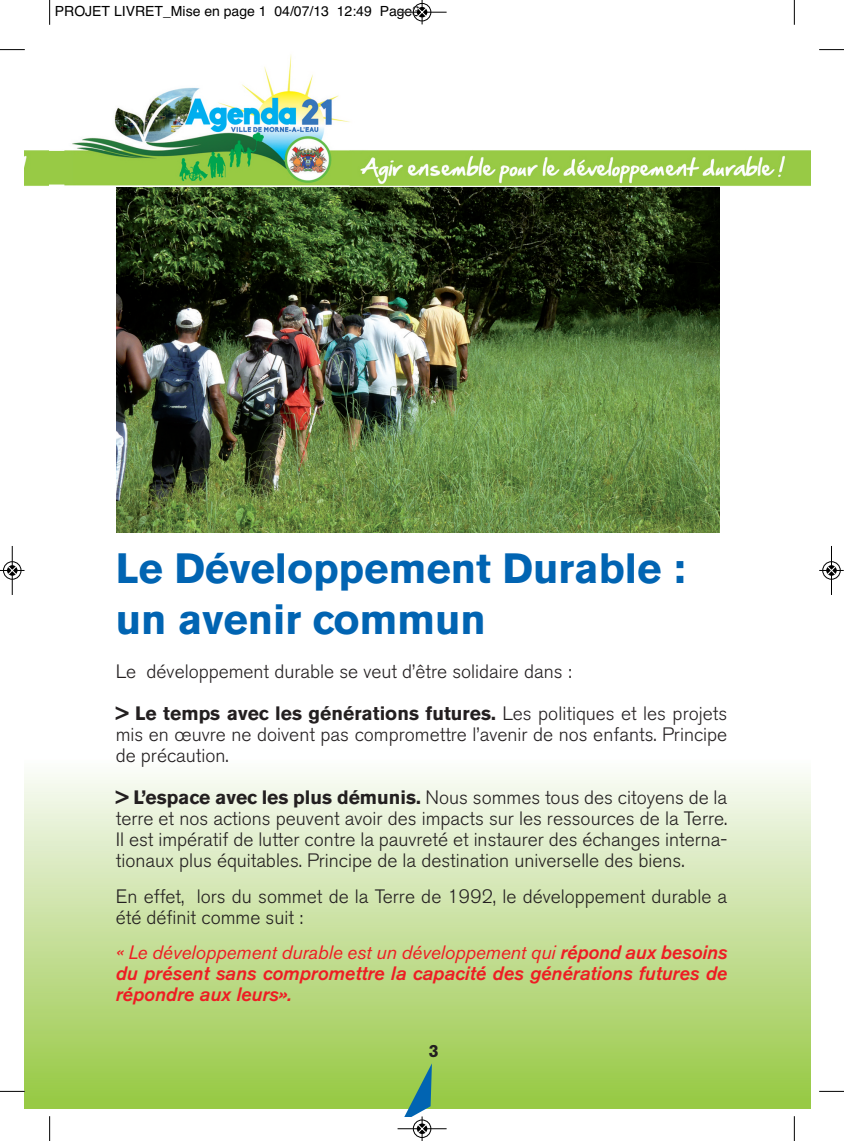
<style>
.page{position:relative;width:844px;height:1141px;background:#fff}
.page>*{position:absolute;margin:0;border:0;box-sizing:border-box;transform-origin:0 0}
.t1{font:700 42px/50.4px "Akzidenz Grotesk BE";color:#0164b2}
.t2{font:300 19.25px/21px "Akzidenz Grotesk BE";color:#231f20}
.t3{font:italic 500 19.25px/21px "Akzidenz Grotesk BE";color:#ee1d23;text-align:justify}
.t4{font:700 17.5px "Akzidenz Grotesk BE";color:#231f20}
.t5{font:14px "Helvetica";color:#000}
.s1{font-weight:700}
.s2{font-weight:400}
</style>
<div class="page">
<img style="left:25px;top:150px;width:24px;height:959px">
<img style="left:49px;top:54px;width:761px;height:1055px">
<img style="left:116px;top:187px;width:603px;height:345px">
<svg style="left:49px;top:0;width:1px;height:25px"></svg>
<svg style="left:0;top:49px;width:25px;height:1px"></svg>
<svg style="left:793px;top:0;width:1px;height:25px"></svg>
<svg style="left:819px;top:49px;width:24px;height:1px"></svg>
<svg style="left:49px;top:1116px;width:1px;height:25px"></svg>
<svg style="left:0;top:1091px;width:25px;height:1px"></svg>
<svg style="left:793px;top:1116px;width:1px;height:25px"></svg>
<svg style="left:819px;top:1091px;width:24px;height:1px"></svg>
<div style="left:412px;top:3px;width:19px;height:19px;border:1px solid #fff;border-radius:50%"></div>
<hr style="left:397px;top:12px;width:49px;height:1px;background:#000">
<div style="left:413px;top:3px;width:18px;height:18px;border:1px solid #000;border-radius:50%"></div>
<svg style="left:417px;top:0;width:9px;height:24px"></svg>
<hr style="left:397px;top:1128px;width:49px;height:1px;background:#000">
<svg style="left:401px;top:1063px;width:31px;height:78px"></svg>
<div style="left:3px;top:561px;width:19px;height:19px;border:1px solid #fff;border-radius:50%"></div>
<hr style="left:12px;top:546px;width:1px;height:49px;background:#000">
<div style="left:3px;top:561px;width:18px;height:18px;border:1px solid #000;border-radius:50%"></div>
<svg style="left:0;top:566px;width:24px;height:9px"></svg>
<div style="left:821px;top:561px;width:19px;height:19px;border:1px solid #fff;border-radius:50%"></div>
<hr style="left:831px;top:546px;width:1px;height:49px;background:#000">
<div style="left:822px;top:561px;width:18px;height:18px;border:1px solid #000;border-radius:50%"></div>
<svg style="left:819px;top:566px;width:24px;height:9px"></svg>
<p class="t5" style="left:55px;top:3px;width:366px">PROJET LIVRET_Mise en page 1 04/07/13 12:49 Page3</p>
<h1 class="t1" style="left:116px;top:546px;width:571px">Le Développement Durable : un avenir commun</h1>
<p class="t2" style="left:116px;top:651px;width:613px;line-height:42px">Le développement durable se veut d’être solidaire dans :<br><span class="s1">&gt; Le temps avec les générations futures.</span> Les politiques et les projets</p>
<p class="t2" style="left:116px;top:725px;width:613px">mis en œuvre ne doivent pas compromettre l’avenir de nos enfants. Principe de précaution.</p>
<p class="t2" style="left:116px;top:788px;width:613px;text-align:justify"><span class="s1">&gt; L’espace avec les plus démunis.</span> Nous sommes tous des citoyens de la terre et nos actions peuvent avoir des impacts sur les ressources de la Terre.<br>Il est impératif de lutter contre la pauvreté et instaurer des échanges interna&shy;tionaux plus équitables. Principe de la destination universelle des biens.</p>
<p class="t2" style="left:116px;top:888px;width:613px">En effet, lors du sommet de la Terre de 1992, le développement durable a été définit comme suit :</p>
<p class="t3" style="left:116px;top:944px;width:613px"><span class="s2">« Le développement durable est un développement qui</span> répond aux besoins du présent sans compromettre la capacité des générations futures de répondre aux leurs».</p>
<p class="t4" style="left:428px;top:1044px;width:11px">3</p>
</div>
